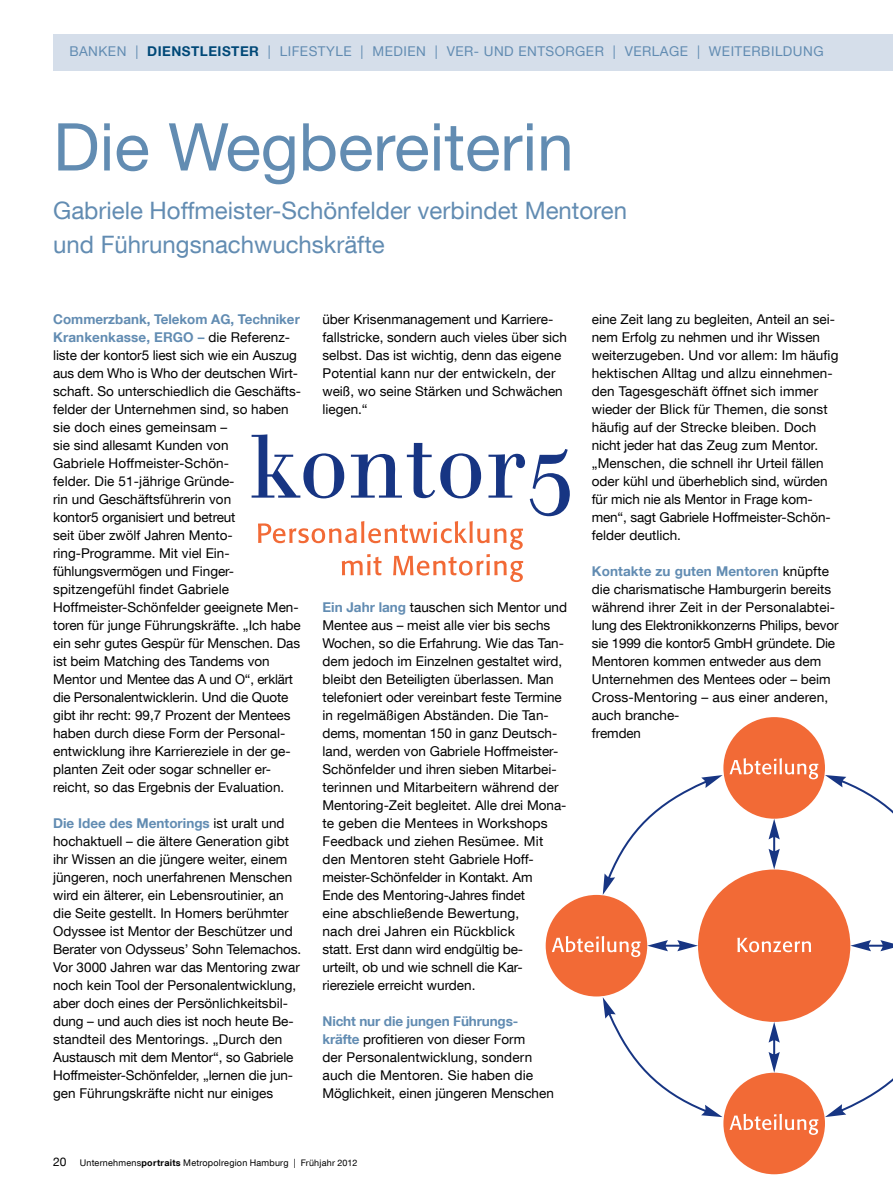
<style>
.page{position:relative;width:893px;height:1191px;background:#fff}
.page>*{position:absolute;margin:0;border:0;box-sizing:border-box;transform-origin:0 0}
.t1{font:66px "Helvetica Neue LT Com";color:#628cb2}
.t2{font:24px/34.5px "Helvetica Neue LT Com";color:#628cb2}
.t3{font:13.5px/18px "Helvetica Neue LT Com";color:#000}
.t4{font:13.5px "Helvetica Neue LT Com";letter-spacing:.035em;color:#628cb2}
.t5{font:700 13.5px/18px "Helvetica Neue LT Com";color:#628cb2}
.t6{font:9.15px "Helvetica Neue LT Com";letter-spacing:.025em;color:#000}
.s1{font-weight:700;color:#004877}
.s2{font-weight:700;color:#628cb2}
.s3{font-size:12px}
.s4{font-weight:700}
.s5{font-size:9px}
</style>
<div class="page">
<div style="left:53px;top:34px;width:840px;height:36px;background:#d5deea"></div>
<svg style="left:252px;top:434px;width:318px;height:148px"></svg>
<div style="left:698px;top:869px;width:152px;height:153px;background:#f26a36;border-radius:50%"></div>
<div style="left:723px;top:717px;width:102px;height:101px;background:#f26a36;border-radius:50%"></div>
<svg style="left:737px;top:937px;width:74px;height:15px"></svg>
<svg style="left:730px;top:758px;width:88px;height:21px"></svg>
<div style="left:723px;top:1072px;width:102px;height:102px;background:#f26a36;border-radius:50%"></div>
<svg style="left:730px;top:1113px;width:88px;height:21px"></svg>
<div style="left:546px;top:895px;width:101px;height:101px;background:#f26a36;border-radius:50%"></div>
<svg style="left:552px;top:936px;width:89px;height:21px"></svg>
<svg style="left:825px;top:775px;width:68px;height:39px"></svg>
<svg style="left:603px;top:775px;width:120px;height:120px"></svg>
<svg style="left:603px;top:997px;width:120px;height:120px"></svg>
<svg style="left:825px;top:1078px;width:68px;height:39px"></svg>
<svg style="left:769px;top:818px;width:11px;height:51px"></svg>
<svg style="left:769px;top:1022px;width:11px;height:50px"></svg>
<svg style="left:850px;top:940px;width:43px;height:11px"></svg>
<svg style="left:647px;top:940px;width:51px;height:11px"></svg>
<p class="t4" style="left:69px;top:43px;width:21px">Banken</p>
<p class="t4" style="left:135px;top:43px;width:500px">| <span class="s1">Dienstleister</span> | LIFESTYLE | MEDIEN | VER- UND ENTSORGER | verlage</p>
<p class="t4" style="left:697px;top:43px;width:22px">| weiterbildung</p>
<h1 class="t1" style="left:53px;top:106px;width:522px">Die Wegbereiterin</h1>
<h2 class="t2" style="left:53px;top:192px;width:575px">Gabriele Hoffmeister-Schönfelder verbindet Mentoren und Führungsnachwuchskräfte</h2>
<p class="t5" style="left:53px;top:310px;width:248px">Commerzbank, Telekom AG, Techniker<br>Krankenkasse, ERGO</p>
<p class="t3" style="left:53px;top:328px;width:250px;text-indent:145px"><span class="s2">–</span> die Referenz&shy;liste der kontor5 liest sich wie ein Auszug aus dem Who is Who der deutschen Wirt&shy;schaft. So unterschiedlich die Geschäfts&shy;felder der Unternehmen sind, so haben sie doch eines gemeinsam –<br>sie sind allesamt Kunden von<br>Gabriele Hoffmeister-Schön-<br>felder. Die 51-jährige Gründe-<br>rin und Geschäftsführerin von<br>kontor5 organisiert und betreut<br>seit über zwölf Jahren Mento&shy;ring-Programme. Mit viel Ein&shy;fühlungsvermögen und Finger&shy;spitzengefühl findet Gabriele Hoffmeister-Schönfelder geeignete Men&shy;toren für junge Führungskräfte. „Ich habe ein sehr gutes Gespür für Menschen. Das ist beim Matching des Tandems von Mentor und Mentee das A und O“, erklärt die Personalentwicklerin. Und die Quote gibt ihr recht: 99,7 Prozent der Mentees haben durch diese Form der Personal&shy;entwicklung ihre Karriereziele in der ge&shy;planten Zeit oder sogar schneller er&shy;reicht, so das Ergebnis der Evaluation.</p>
<p class="t3" style="left:53px;top:814px;width:250px"><span class="s2">Die Idee des Mentorings</span> ist uralt und hochaktuell – die ältere Generation gibt ihr Wissen an die jüngere weiter, einem jüngeren, noch unerfahrenen Menschen wird ein älterer, ein Lebensroutinier, an die Seite gestellt. In Homers berühmter Odyssee ist Mentor der Beschützer und Berater von Odysseus’ Sohn Telemachos.<br>Vor 3000 Jahren war das Mentoring zwar noch kein Tool der Personalentwicklung, aber doch eines der Persönlichkeitsbil&shy;dung – und auch dies ist noch heute Be&shy;standteil des Mentorings. „Durch den Austausch mit dem Mentor“, so Gabriele Hoffmeister-Schönfelder, „lernen die jun&shy;gen Führungskräfte nicht nur einiges</p>
<p class="t3" style="left:322px;top:310px;width:246px">über Krisenmanagement und Karriere&shy;fallstricke, sondern auch vieles über sich selbst. Das ist wichtig, denn das eigene Potential kann nur der entwickeln, der weiß, wo seine Stärken und Schwächen liegen.“</p>
<p class="t3" style="left:322px;top:598px;width:246px"><span class="s2">Ein Jahr lang</span> tauschen sich Mentor und Mentee aus – meist alle vier bis sechs Wochen, so die Erfahrung. Wie das Tan&shy;dem jedoch im Einzelnen gestaltet wird, bleibt den Beteiligten überlassen. Man telefoniert oder vereinbart feste Termine in regelmäßigen Abständen. Die Tan&shy;dems, momentan 150 in ganz Deutsch&shy;land, werden von Gabriele Hoffmeister-Schönfelder und ihren sieben Mitarbei&shy;terinnen und Mitarbeitern während der Mentoring-Zeit begleitet. Alle drei Mona&shy;te geben die Mentees in Workshops Feedback und ziehen Resümee. Mit den Mentoren steht Gabriele Hoff&shy;meister-Schönfelder in Kontakt. Am<br>Ende des Mentoring-Jahres findet<br>eine abschließende Bewertung,<br>nach drei Jahren ein Rückblick<br>statt. Erst dann wird endgültig be-<br>urteilt, ob und wie schnell die Kar&shy;riereziele erreicht wurden.</p>
<p class="t3" style="left:322px;top:1012px;width:233px"><span class="s2">Nicht nur die jungen Führungs&shy;kräfte</span> profitieren von dieser Form<br>der Personalentwicklung, sondern auch die Mentoren. Sie haben die Möglichkeit, einen jüngeren Menschen</p>
<p class="t6" style="left:53px;top:1156px;width:306px"><span class="s3">20</span> Unternehmens<span class="s4">portraits</span> Metropolregion Hamburg | <span class="s5">Frühjahr 2012</span></p>
<p class="t3" style="left:592px;top:310px;width:248px">eine Zeit lang zu begleiten, Anteil an sei&shy;nem Erfolg zu nehmen und ihr Wissen weiterzugeben. Und vor allem: Im häufig hektischen Alltag und allzu einnehmen&shy;den Tagesgeschäft öffnet sich immer wieder der Blick für Themen, die sonst häufig auf der Strecke bleiben. Doch nicht jeder hat das Zeug zum Mentor. „Menschen, die schnell ihr Urteil fällen oder kühl und überheblich sind, würden für mich nie als Mentor in Frage kom&shy;men“, sagt Gabriele Hoffmeister-Schön&shy;felder deutlich.</p>
<p class="t3" style="left:592px;top:562px;width:248px"><span class="s2">Kontakte zu guten Mentoren</span> knüpfte die charismatische Hamburgerin bereits während ihrer Zeit in der Personalabtei&shy;lung des Elektronikkonzerns Philips, bevor sie 1999 die kontor5 GmbH gründete. Die Mentoren kommen entweder aus dem Unternehmen des Mentees oder – beim Cross-Mentoring – aus einer anderen, auch branche-<br>fremden</p>
</div>
